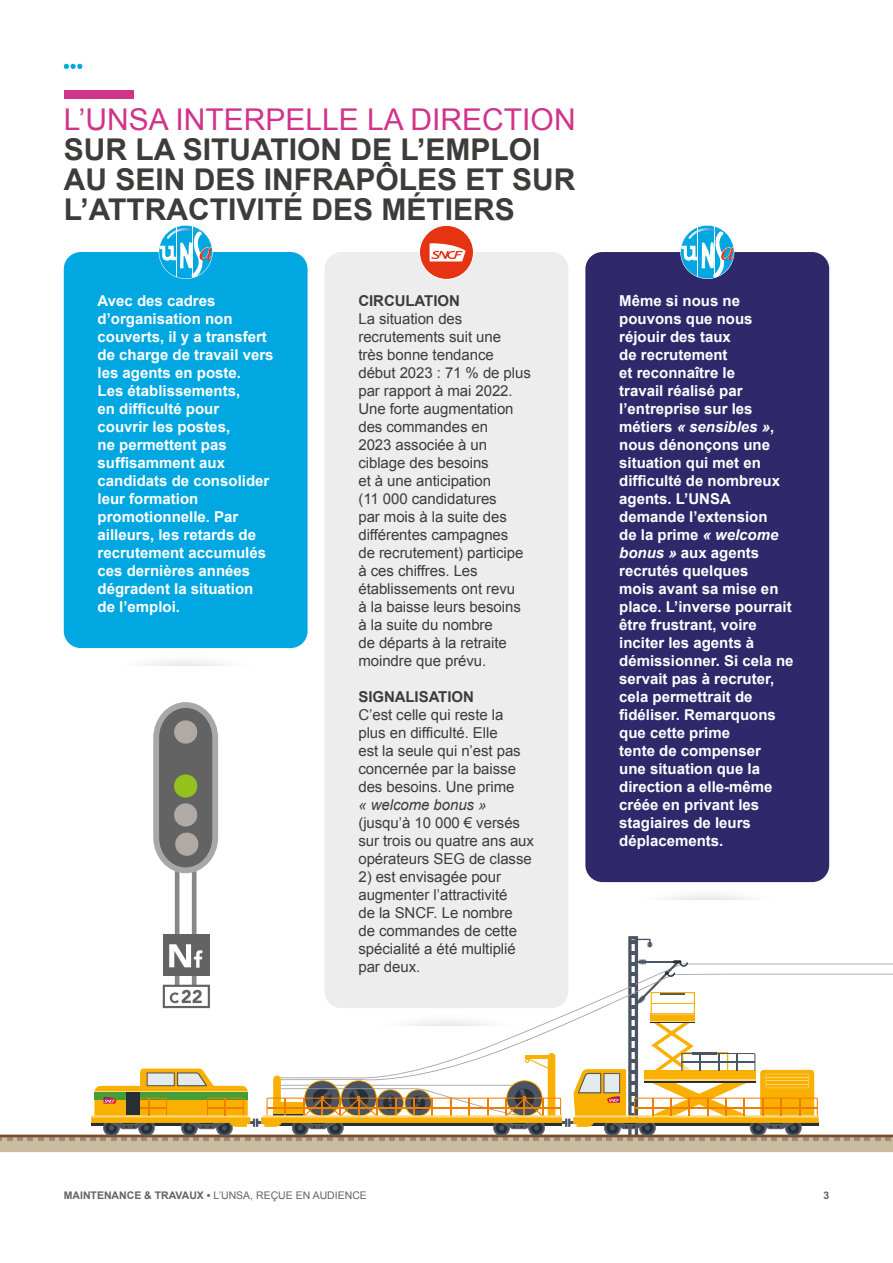
<style>
.page{position:relative;width:893px;height:1263px;background:#fff}
.page>*{position:absolute;margin:0;border:0;box-sizing:border-box;transform-origin:0 0}
.t1{font:700 30px/30px "Arial";color:#3c3c3b}
.t2{font:30px "Arial";color:#d1338a}
.t3{font:700 15px/18px "Arial";color:#fff}
.t4{font:15px/18px "Arial";letter-spacing:-.005em;color:#3c3c3b}
.t5{font:700 15px "Arial";letter-spacing:-.005em;color:#3c3c3b}
.t6{font:italic 15px "Arial";letter-spacing:-.005em;color:#3c3c3b}
.t7{font:10.5px "Arial";color:#646363}
.t8{font:700 10.5px "Arial";color:#646363}
.s1{font-style:italic}
.s2{font-weight:700}
</style>
<div class="page">
<div style="left:0;top:1136px;width:893px;height:16px;background:#cbbba0"></div>
<svg style="left:865px;top:1137px;width:26px;height:3px"></svg>
<svg style="left:0;top:1137px;width:33px;height:3px"></svg>
<svg style="left:39px;top:1137px;width:25px;height:3px"></svg>
<hr style="left:0;top:1134px;width:893px;height:3px;background:#7d4e24">
<svg style="left:64px;top:64px;width:18px;height:5px"></svg>
<div style="left:64px;top:90px;width:70px;height:8px;background:#d1338a"></div>
<div style="left:64px;top:252px;width:244px;height:396px;background:#00a7e1;border-radius:17px"></div>
<div style="left:325px;top:252px;width:243px;height:756px;background:#ededed;border-radius:17px"></div>
<div style="left:585px;top:252px;width:244px;height:630px;background:#2f296c;border-radius:17px"></div>
<svg style="left:159px;top:225px;width:54px;height:54px"></svg>
<hr style="left:176px;top:227px;width:1px;height:50px;background:#fff">
<svg style="left:680px;top:225px;width:54px;height:54px"></svg>
<hr style="left:697px;top:227px;width:1px;height:50px;background:#fff">
<div style="left:419px;top:225px;width:54px;height:54px;background:#e63312;border-radius:50%"></div>
<svg style="left:430px;top:243px;width:36px;height:18px"></svg>
<div style="left:419px;top:225px;width:55px;height:55px;border:1px solid #fff;border-radius:50%"></div>
<svg style="left:146px;top:661px;width:80px;height:5px"></svg>
<svg style="left:668px;top:895px;width:80px;height:5px"></svg>
<div style="left:175px;top:860px;width:22px;height:142px;border:5px solid #878787"></div>
<div style="left:164px;top:935px;width:46px;height:41px;background:#646363"></div>
<svg style="left:153px;top:702px;width:66px;height:174px;background:#898888"></svg>
<div style="left:175px;top:832px;width:23px;height:24px;background:#b1a9a3;border-radius:50%"></div>
<div style="left:174px;top:720px;width:23px;height:24px;background:#b1a9a3;border-radius:50%"></div>
<div style="left:174px;top:774px;width:23px;height:24px;background:#95c11f;border-radius:50%"></div>
<div style="left:174px;top:803px;width:23px;height:23px;background:#b1a9a3;border-radius:50%"></div>
<svg style="left:70px;top:936px;width:789px;height:205px"></svg>
<h1 class="t2" style="left:64px;top:100px;width:513px">L’UNSA INTERPELLE LA DIRECTION</h1>
<h1 class="t1" style="left:64px;top:135px;width:513px">SUR LA SITUATION DE L’EMPLOI<br>AU SEIN DES INFRAPÔLES ET SUR<br>L’ATTRACTIVITÉ DES MÉTIERS</h1>
<p class="t3" style="left:98px;top:292px;width:177px">Avec des cadres d’organisation non couverts, il y a transfert de charge de travail vers les agents en poste.<br>Les établissements,<br>en difficulté pour couvrir les postes,<br>ne permettent pas suffisamment aux candidats de consolider leur formation promotionnelle. Par ailleurs, les retards de recrutement accumulés ces dernières années dégradent la situation de l’emploi.</p>
<p class="t3" style="left:619px;top:292px;width:176px">Même si nous ne pouvons que nous réjouir des taux<br>de recrutement<br>et reconnaître le<br>travail réalisé par l’entreprise sur les métiers <span class="s1">« sensibles »</span>, nous dénonçons une situation qui met en difficulté de nombreux agents. L’UNSA demande l’extension<br>de la prime <span class="s1">« welcome bonus »</span> aux agents recrutés quelques<br>mois avant sa mise en place. L’inverse pourrait être frustrant, voire inciter les agents à démissionner. Si cela ne servait pas à recruter, cela permettrait de fidéliser. Remarquons que cette prime<br>tente de compenser<br>une situation que la direction a elle-même créée en privant les stagiaires de leurs déplacements.</p>
<p class="t5" style="left:358px;top:291px;width:103px">CIRCULATION</p>
<p class="t4" style="left:358px;top:310px;width:174px">La situation des recrutements suit une<br>très bonne tendance début 2023 : 71 % de plus par rapport à mai 2022.<br>Une forte augmentation des commandes en<br>2023 associée à un ciblage des besoins<br>et à une anticipation<br>(11 000 candidatures<br>par mois à la suite des différentes campagnes<br>de recrutement) participe à ces chiffres. Les établissements ont revu<br>à la baisse leurs besoins à la suite du nombre<br>de départs à la retraite moindre que prévu.</p>
<p class="t5" style="left:358px;top:687px;width:117px">SIGNALISATION</p>
<p class="t4" style="left:358px;top:706px;width:164px">C’est celle qui reste la plus en difficulté. Elle est la seule qui n’est pas concernée par la baisse des besoins. Une prime</p>
<p class="t6" style="left:358px;top:795px;width:130px">« welcome bonus »</p>
<p class="t4" style="left:358px;top:814px;width:177px">(jusqu’à 10 000 € versés sur trois ou quatre ans aux opérateurs SEG de classe</p>
<p class="t4" style="left:358px;top:868px;width:160px">2) est envisagée pour augmenter l’attractivité de la SNCF. Le nombre de commandes de cette spécialité a été multiplié par deux.</p>
<p class="t7" style="left:64px;top:1188px;width:305px"><span class="s2">MAINTENANCE &amp; TRAVAUX •</span> L’UNSA, REÇUE EN AUDIENCE</p>
<p class="t8" style="left:823px;top:1188px;width:7px">3</p>
</div>
